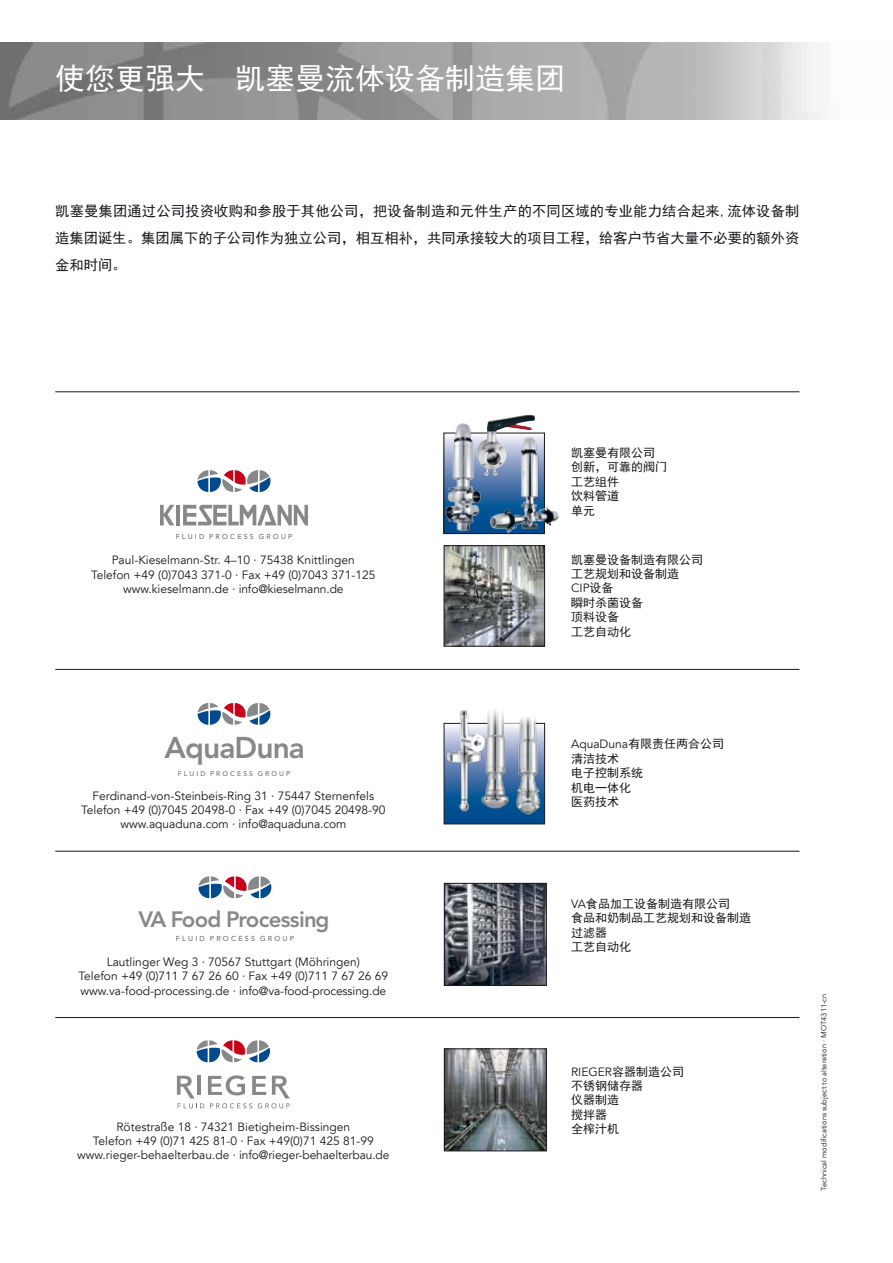
<style>
.page{position:relative;width:893px;height:1263px;background:#fff}
.page>*{position:absolute;margin:0;border:0;box-sizing:border-box;transform-origin:0 0}
.t1{font:30px "Sim Hei";color:#fff}
.t2{font:800 29.85px "Avenir LT";letter-spacing:-.03em;color:#87888a}
.t3{font:800 22.05px "Avenir LT";letter-spacing:-.03em;color:#87888a}
.t4{font:14.25px/27px "Sim Hei";letter-spacing:.005em;color:#1a171c;text-align:justify}
.t5{font:12px/14.4px "Avenir LT";color:#1a171c;text-align:center}
.t6{font:12px/14.4px "Sim Hei";color:#1a171c}
.t7{font:7.5px "Avenir LT";color:#1a171c}
.t8{font:500 7.2px "Avenir LT";letter-spacing:.305em;color:#707172}
.t9{font:500 7.05px "Avenir LT";letter-spacing:.305em;color:#707172}
.t10{font:500 6.9px "Avenir LT";letter-spacing:.305em;color:#707172}
.s1{font-family:"Sim Hei"}
.s2{font-family:"Avenir LT"}
</style>
<div class="page">
<img style="left:0;top:43px;width:820px;height:76px">
<svg style="left:197px;top:470px;width:73px;height:22px"></svg>
<hr style="left:176px;top:505px;width:4px;height:20px;background:#87888a">
<svg style="left:160px;top:505px;width:14px;height:20px"></svg>
<svg style="left:183px;top:505px;width:125px;height:20px"></svg>
<img style="left:446px;top:547px;width:97px;height:97px">
<div style="left:444px;top:545px;width:101px;height:101px;border:1px solid #1a171c"></div>
<img style="left:443px;top:423px;width:44px;height:111px">
<img style="left:476px;top:415px;width:59px;height:61px">
<img style="left:487px;top:432px;width:72px;height:102px">
<svg style="left:198px;top:703px;width:72px;height:22px"></svg>
<svg style="left:443px;top:723px;width:102px;height:102px"></svg>
<img style="left:509px;top:717px;width:37px;height:100px">
<img style="left:444px;top:710px;width:44px;height:105px">
<img style="left:475px;top:709px;width:42px;height:102px">
<svg style="left:198px;top:876px;width:73px;height:22px"></svg>
<img style="left:446px;top:885px;width:99px;height:99px">
<div style="left:444px;top:883px;width:103px;height:103px;border:1px solid #1a171c"></div>
<svg style="left:197px;top:1040px;width:73px;height:22px"></svg>
<svg style="left:177px;top:1075px;width:113px;height:33px"></svg>
<img style="left:446px;top:1050px;width:99px;height:99px">
<div style="left:444px;top:1048px;width:103px;height:103px;border:1px solid #1a171c"></div>
<hr style="left:55px;top:669px;width:744px;height:1px;background:#1a171c">
<hr style="left:55px;top:391px;width:744px;height:1px;background:#1a171c">
<hr style="left:55px;top:851px;width:744px;height:1px;background:#1a171c">
<hr style="left:55px;top:1017px;width:744px;height:1px;background:#1a171c">
<h1 class="t1" style="left:55px;top:63px;width:512px">使您更强大 凯塞曼流体设备制造集团</h1>
<p class="t4" style="left:55px;top:197px;width:746px">凯塞曼集团通过公司投资收购和参股于其他公司，把设备制造和元件生产的不同区域的专业能力结合起来,流体设备制造集团诞生。集团属下的子公司作为独立公司，相互相补，共同承接较大的项目工程，给客户节省大量不必要的额外资金和时间。</p>
<p class="t6" style="left:571px;top:446px;width:97px">凯塞曼有限公司创新，可靠的阀门工艺组件<br>饮料管道<br>单元</p>
<p class="t9" style="left:176px;top:533px;width:118px">FLUID PROCESS GROUP</p>
<p class="t5" style="left:91px;top:553px;width:286px">Paul-Kieselmann-Str. 4–10 · 75438 Knittlingen<br>Telefon +49 (0)7043 371-0 · Fax +49 (0)7043 371-125 www.kieselmann.de · info@kieselmann.de</p>
<p class="t6" style="left:571px;top:552px;width:133px">凯塞曼设备制造有限公司工艺规划和设备制造</p>
<p class="t5" style="left:571px;top:581px;width:44px">CIP<span class="s1">设备</span></p>
<p class="t6" style="left:571px;top:595px;width:73px">瞬时杀菌设备顶料设备<br>工艺自动化</p>
<h2 class="t2" style="left:165px;top:730px;width:142px">AquaDuna</h2>
<p class="t10" style="left:178px;top:769px;width:114px">FLUID PROCESS GROUP</p>
<p class="t5" style="left:81px;top:788px;width:306px">Ferdinand-von-Steinbeis-Ring 31 · 75447 Sternenfels<br>Telefon +49 (0)7045 20498-0 · Fax +49 (0)7045 20498-90 www.aquaduna.com · info@aquaduna.com</p>
<h3 class="t3" style="left:139px;top:906px;width:192px">VA Food Processing</h3>
<p class="t8" style="left:176px;top:934px;width:120px">FLUID PROCESS GROUP</p>
<p class="t5" style="left:79px;top:955px;width:311px">Lautlinger Weg 3 · 70567 Stuttgart (Möhringen)<br>Telefon +49 (0)711 7 67 26 60 · Fax +49 (0)711 7 67 26 69 www.va-food-processing.de · info@va-food-processing.de</p>
<p class="t5" style="left:77px;top:1119px;width:314px">Rötestraße 18 · 74321 Bietigheim-Bissingen<br>Telefon +49 (0)71 425 81-0 · Fax +49(0)71 425 81-99 www.rieger-behaelterbau.de · info@rieger-behaelterbau.de</p>
<p class="t5" style="left:571px;top:737px;width:154px">AquaDuna<span class="s1">有限责任两合公司</span></p>
<p class="t6" style="left:571px;top:751px;width:73px">清洁技术<br>电子控制系统机电一体化医药技术</p>
<p class="t6" style="left:571px;top:896px;width:181px"><span class="s2">VA</span>食品加工设备制造有限公司<br>食品和奶制品工艺规划和设备制造过滤器<br>工艺自动化</p>
<p class="t5" style="left:571px;top:1064px;width:114px">RIEGER<span class="s1">容器制造公司</span></p>
<p class="t6" style="left:571px;top:1078px;width:73px">不锈钢储存器仪器制造<br>搅拌器<br>全榨汁机</p>
<p class="t7" style="left:819px;top:1191px;width:198px;rotate:-90deg">Technical modifications subject to alteration · MOT4311-cn</p>
</div>
